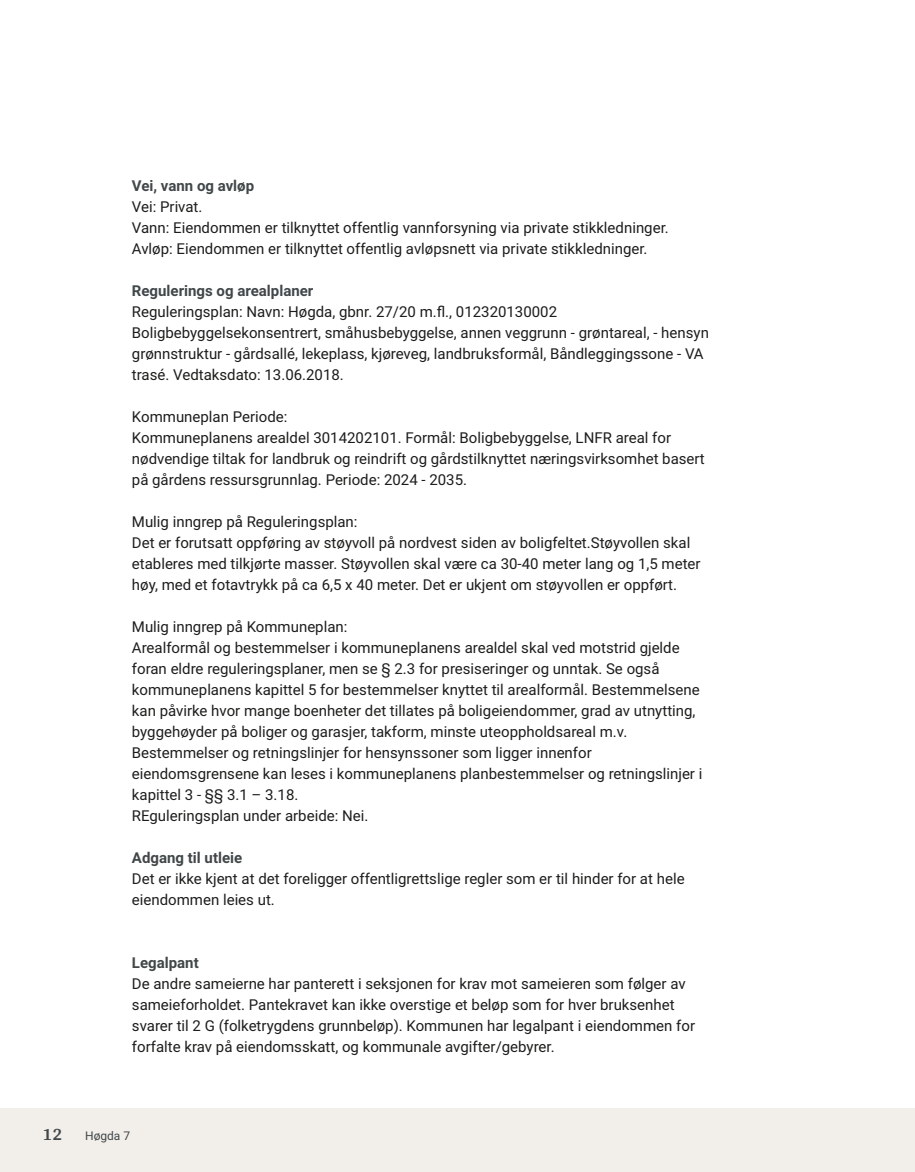
<style>
.page{position:relative;width:915px;height:1172px;background:#fff}
.page>*{position:absolute;margin:0;border:0;box-sizing:border-box;transform-origin:0 0}
.t1{font:700 18px "Arya";color:#414749}
.t2{font:15px/21px "Roboto Vitec";color:#1d1d1b}
.t3{font:700 15px "Roboto Vitec";color:#414749}
.t4{font:12px "Roboto Vitec";color:#414749}
</style>
<div class="page">
<div style="left:0;top:1108px;width:914px;height:64px;background:#f2eeea"></div>
<p class="t3" style="left:132px;top:175px;width:124px">Vei, vann og avløp</p>
<p class="t2" style="left:132px;top:195px;width:538px">Vei: Privat.<br>Vann: Eiendommen er tilknyttet offentlig vannforsyning via private stikkledninger.<br>Avløp: Eiendommen er tilknyttet offentlig avløpsnett via private stikkledninger.</p>
<p class="t3" style="left:132px;top:280px;width:183px">Regulerings og arealplaner</p>
<p class="t2" style="left:132px;top:300px;width:578px">Reguleringsplan: Navn: Høgda, gbnr. 27/20 m.fl., 012320130002<br>Boligbebyggelsekonsentrert, småhusbebyggelse, annen veggrunn ‑ grøntareal, ‑ hensyn grønnstruktur ‑ gårdsallé, lekeplass, kjøreveg, landbruksformål, Båndleggingssone ‑ VA trasé. Vedtaksdato: 13.06.2018.</p>
<p class="t2" style="left:132px;top:405px;width:574px">Kommuneplan Periode:<br>Kommuneplanens arealdel 3014202101. Formål: Boligbebyggelse, LNFR areal for nødvendige tiltak for landbruk og reindrift og gårdstilknyttet næringsvirksomhet basert på gårdens ressursgrunnlag. Periode: 2024 ‑ 2035.</p>
<p class="t2" style="left:132px;top:510px;width:570px">Mulig inngrep på Reguleringsplan:<br>Det er forutsatt oppføring av støyvoll på nordvest siden av boligfeltet.Støyvollen skal etableres med tilkjørte masser. Støyvollen skal være ca 30‑40 meter lang og 1,5 meter høy, med et fotavtrykk på ca 6,5 x 40 meter. Det er ukjent om støyvollen er oppført.</p>
<p class="t2" style="left:132px;top:615px;width:571px">Mulig inngrep på Kommuneplan:<br>Arealformål og bestemmelser i kommuneplanens arealdel skal ved motstrid gjelde foran eldre reguleringsplaner, men se § 2.3 for presiseringer og unntak. Se også kommuneplanens kapittel 5 for bestemmelser knyttet til arealformål. Bestemmelsene kan påvirke hvor mange boenheter det tillates på boligeiendommer, grad av utnytting, byggehøyder på boliger og garasjer, takform, minste uteoppholdsareal m.v.<br>Bestemmelser og retningslinjer for hensynssoner som ligger innenfor eiendomsgrensene kan leses i kommuneplanens planbestemmelser og retningslinjer i kapittel 3 ‑ §§ 3.1 – 3.18.<br>REguleringsplan under arbeide: Nei.</p>
<p class="t3" style="left:132px;top:847px;width:112px">Adgang til utleie</p>
<p class="t2" style="left:132px;top:867px;width:554px">Det er ikke kjent at det foreligger offentligrettslige regler som er til hinder for at hele eiendommen leies ut.</p>
<p class="t3" style="left:132px;top:952px;width:68px">Legalpant</p>
<p class="t2" style="left:132px;top:972px;width:564px">De andre sameierne har panterett i seksjonen for krav mot sameieren som følger av sameieforholdet. Pantekravet kan ikke overstige et beløp som for hver bruksenhet svarer til 2 G (folketrygdens grunnbeløp). Kommunen har legalpant i eiendommen for forfalte krav på eiendomsskatt, og kommunale avgifter/gebyrer.</p>
<p class="t1" style="left:43px;top:1123px;width:21px">12</p>
<p class="t4" style="left:85px;top:1127px;width:47px">Høgda 7</p>
</div>
